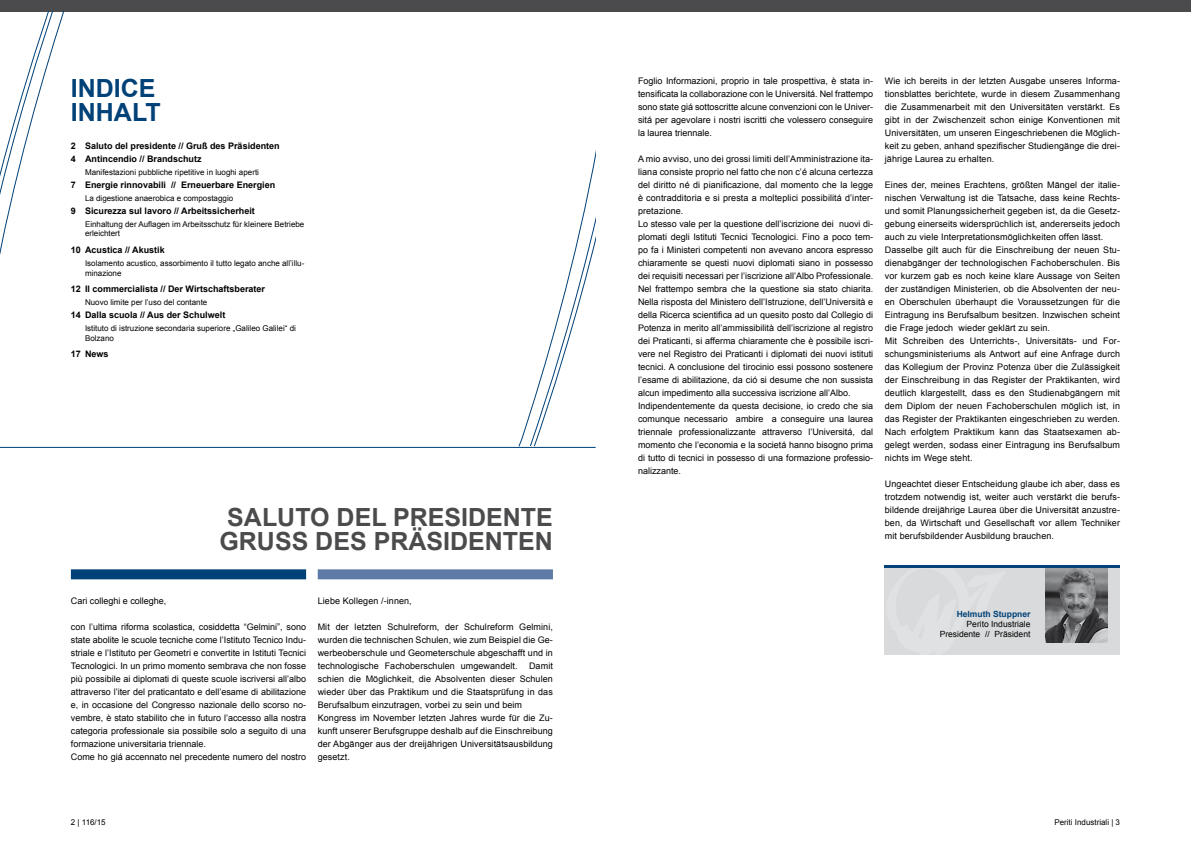
<style>
.page{position:relative;width:1191px;height:842px;background:#fff}
.page>*{position:absolute;margin:0;border:0;box-sizing:border-box;transform-origin:0 0}
.t1{font:700 25px/24px "Arial";color:#4b4b4d;text-align:center}
.t2{font:700 25px/24px "Arial";color:#004178}
.t3{font:9px/13px "Arial";letter-spacing:.01em;color:#000}
.t4{font:700 9px/13px "Arial";color:#000}
.t5{font:8.5px/10.2px "Arial";color:#000;text-align:right}
.t6{font:700 8.5px "Arial";color:#004178}
.t7{font:8px/9.6px "Arial";color:#000}
</style>
<div class="page">
<div style="left:0;top:0;width:1191px;height:12px;background:#4b4b4d"></div>
<div style="left:71px;top:569px;width:235px;height:10px;background:#004178"></div>
<div style="left:318px;top:569px;width:235px;height:10px;background:#5d7ba6"></div>
<svg style="left:0;top:12px;width:64px;height:243px"></svg>
<svg style="left:518px;top:155px;width:77px;height:292px"></svg>
<hr style="left:0;top:447px;width:595px;height:1px;background:#004178">
<div style="left:884px;top:565px;width:236px;height:89px;background:#d9dadb"></div>
<img style="left:1045px;top:568px;width:62px;height:75px">
<hr style="left:884px;top:565px;width:236px;height:3px;background:#004178">
<h1 class="t2" style="left:71px;top:77px;width:91px">INDICE<br>INHALT</h1>
<p class="t4" style="left:71px;top:139px;width:210px">2 Saluto del presidente // Gruß des Präsidenten<br>4 Antincendio // Brandschutz</p>
<p class="t7" style="left:85px;top:167px;width:175px">Manifestazioni pubbliche ripetitive in luoghi aperti</p>
<p class="t4" style="left:71px;top:178px;width:206px">7 Energie rinnovabili // Erneuerbare Energien</p>
<p class="t7" style="left:85px;top:193px;width:150px">La digestione anaerobica e compostaggio</p>
<p class="t4" style="left:71px;top:204px;width:185px">9 Sicurezza sul lavoro // Arbeitssicherheit</p>
<p class="t7" style="left:85px;top:219px;width:221px">Einhaltung der Auflagen im Arbeitsschutz für kleinere Betriebe erleichtert</p>
<p class="t4" style="left:71px;top:243px;width:95px">10 Acustica // Akustik</p>
<p class="t7" style="left:85px;top:258px;width:221px">Isolamento acustico, assorbimento il tutto legato anche all’illu&shy;minazione</p>
<p class="t4" style="left:71px;top:282px;width:196px">12 Il commercialista // Der Wirtschaftsberater</p>
<p class="t7" style="left:85px;top:297px;width:124px">Nuovo limite per l’uso del contante</p>
<p class="t4" style="left:71px;top:308px;width:156px">14 Dalla scuola // Aus der Schulwelt</p>
<p class="t7" style="left:85px;top:323px;width:212px">Istituto di istruzione secondaria superiore „Galileo Galilei“ di<br>Bolzano</p>
<p class="t4" style="left:71px;top:347px;width:39px">17 News</p>
<h1 class="t1" style="left:219px;top:506px;width:335px">SALUTO DEL PRESIDENTE<br>GRUSS DES PRÄSIDENTEN</h1>
<p class="t3" style="left:71px;top:594px;width:97px">Cari colleghi e colleghe,</p>
<p class="t3" style="left:71px;top:620px;width:237px">con l’ultima riforma scolastica, cosiddetta “Gelmini”, sono state abolite le scuole tecniche come l’Istituto Tecnico Indu&shy;striale e l’Istituto per Geometri e convertite in Istituti Tecnici Tecnologici. In un primo momento sembrava che non fosse più possibile ai diplomati di queste scuole iscriversi all’albo attraverso l’iter del praticantato e dell’esame di abilitazione e, in occasione del Congresso nazionale dello scorso no&shy;vembre, è stato stabilito che in futuro l’accesso alla nostra categoria professionale sia possibile solo a seguito di una formazione universitaria triennale.<br>Come ho giá accennato nel precedente numero del nostro</p>
<p class="t3" style="left:318px;top:594px;width:96px">Liebe Kollegen /-innen,</p>
<p class="t3" style="left:318px;top:620px;width:237px;text-align:justify">Mit der letzten Schulreform, der Schulreform Gelmini, wurden die technischen Schulen, wie zum Beispiel die Ge&shy;werbeoberschule und Geometerschule abgeschafft und in technologische Fachoberschulen umgewandelt.</p>
<p class="t3" style="left:318px;top:659px;width:237px;text-indent:211px">Damit schien die Möglichkeit, die Absolventen dieser Schulen wieder über das Praktikum und die Staatsprüfung in das Berufsalbum einzutragen, vorbei zu sein und beim Kongress im November letzten Jahres wurde für die Zu&shy;kunft unserer Berufsgruppe deshalb auf die Einschreibung der Abgänger aus der dreijährigen Universitätsausbildung gesetzt.</p>
<p class="t7" style="left:71px;top:817px;width:36px">2 | 116/15</p>
<p class="t3" style="left:638px;top:74px;width:237px;text-align:justify">Foglio Informazioni, proprio in tale prospettiva, è stata in&shy;tensificata la collaborazione con le Universitá. Nel frattempo sono state giá sottoscritte alcune convenzioni con le Univer&shy;sitá per agevolare i nostri iscritti che volessero conseguire la laurea triennale.</p>
<p class="t3" style="left:638px;top:152px;width:237px">A mio avviso, uno dei grossi limiti dell’Amministrazione ita&shy;liana consiste proprio nel fatto che non c’é alcuna certezza del diritto né di pianificazione, dal momento che la legge è contradditoria e si presta a molteplici possibilitá d’inter&shy;pretazione.<br>Lo stesso vale per la questione dell’iscrizione dei nuovi di&shy;plomati degli Istituti Tecnici Tecnologici. Fino a poco tem&shy;po fa i Ministeri competenti non avevano ancora espresso chiaramente se questi nuovi diplomati siano in possesso dei requisiti necessari per l’iscrizione all’Albo Professionale.<br>Nel frattempo sembra che la questione sia stato chiarita.<br>Nella risposta del Ministero dell’Istruzione, dell’Università e della Ricerca scientifica ad un quesito posto dal Collegio di Potenza in merito all’ammissibilità dell’iscrizione al registro dei Praticanti, si afferma chiaramente che è possibile iscri&shy;vere nel Registro dei Praticanti i diplomati dei nuovi istituti tecnici. A conclusione del tirocinio essi possono sostenere l’esame di abilitazione, da ció si desume che non sussista alcun impedimento alla successiva iscrizione all’Albo.<br>Indipendentemente da questa decisione, io credo che sia comunque necessario ambire a conseguire una laurea triennale professionalizzante attraverso l’Universitá, dal momento che l’economia e la societá hanno bisogno prima di tutto di tecnici in possesso di una formazione professio&shy;nalizzante.</p>
<p class="t3" style="left:885px;top:74px;width:237px;text-align:justify">Wie ich bereits in der letzten Ausgabe unseres Informa&shy;tionsblattes berichtete, wurde in diesem Zusammenhang die Zusammenarbeit mit den Universitäten verstärkt. Es gibt in der Zwischenzeit schon einige Konventionen mit Universitäten, um unseren Eingeschriebenen die Möglich&shy;keit zu geben, anhand spezifischer Studiengänge die drei&shy;jährige Laurea zu erhalten.</p>
<p class="t3" style="left:885px;top:178px;width:237px">Eines der, meines Erachtens, größten Mängel der italie&shy;nischen Verwaltung ist die Tatsache, dass keine Rechts&shy;und somit Planungssicherheit gegeben ist, da die Gesetz&shy;gebung einerseits widersprüchlich ist, andererseits jedoch auch zu viele Interpretationsmöglichkeiten offen lässt.<br>Dasselbe gilt auch für die Einschreibung der neuen Stu&shy;dienabgänger der technologischen Fachoberschulen. Bis vor kurzem gab es noch keine klare Aussage von Seiten der zuständigen Ministerien, ob die Absolventen der neu&shy;en Oberschulen überhaupt die Voraussetzungen für die Eintragung ins Berufsalbum besitzen. Inzwischen scheint die Frage jedoch wieder geklärt zu sein.<br>Mit Schreiben des Unterrichts-, Universitäts- und For&shy;schungsministeriums als Antwort auf eine Anfrage durch das Kollegium der Provinz Potenza über die Zulässigkeit der Einschreibung in das Register der Praktikanten, wird deutlich klargestellt, dass es den Studienabgängern mit dem Diplom der neuen Fachoberschulen möglich ist, in das Register der Praktikanten eingeschrieben zu werden.<br>Nach erfolgtem Praktikum kann das Staatsexamen ab&shy;gelegt werden, sodass einer Eintragung ins Berufsalbum nichts im Wege steht.</p>
<p class="t3" style="left:885px;top:477px;width:237px;text-align:justify">Ungeachtet dieser Entscheidung glaube ich aber, dass es trotzdem notwendig ist, weiter auch verstärkt die berufs&shy;bildende dreijährige Laurea über die Universität anzustre&shy;ben, da Wirtschaft und Gesellschaft vor allem Techniker mit berufsbildender Ausbildung brauchen.</p>
<p class="t6" style="left:956px;top:608px;width:75px">Helmuth Stuppner</p>
<p class="t5" style="left:939px;top:619px;width:92px">Perito Industriale<br>Presidente // Präsident</p>
<p class="t7" style="left:1054px;top:817px;width:67px">Periti Industriali | 3</p>
</div>
